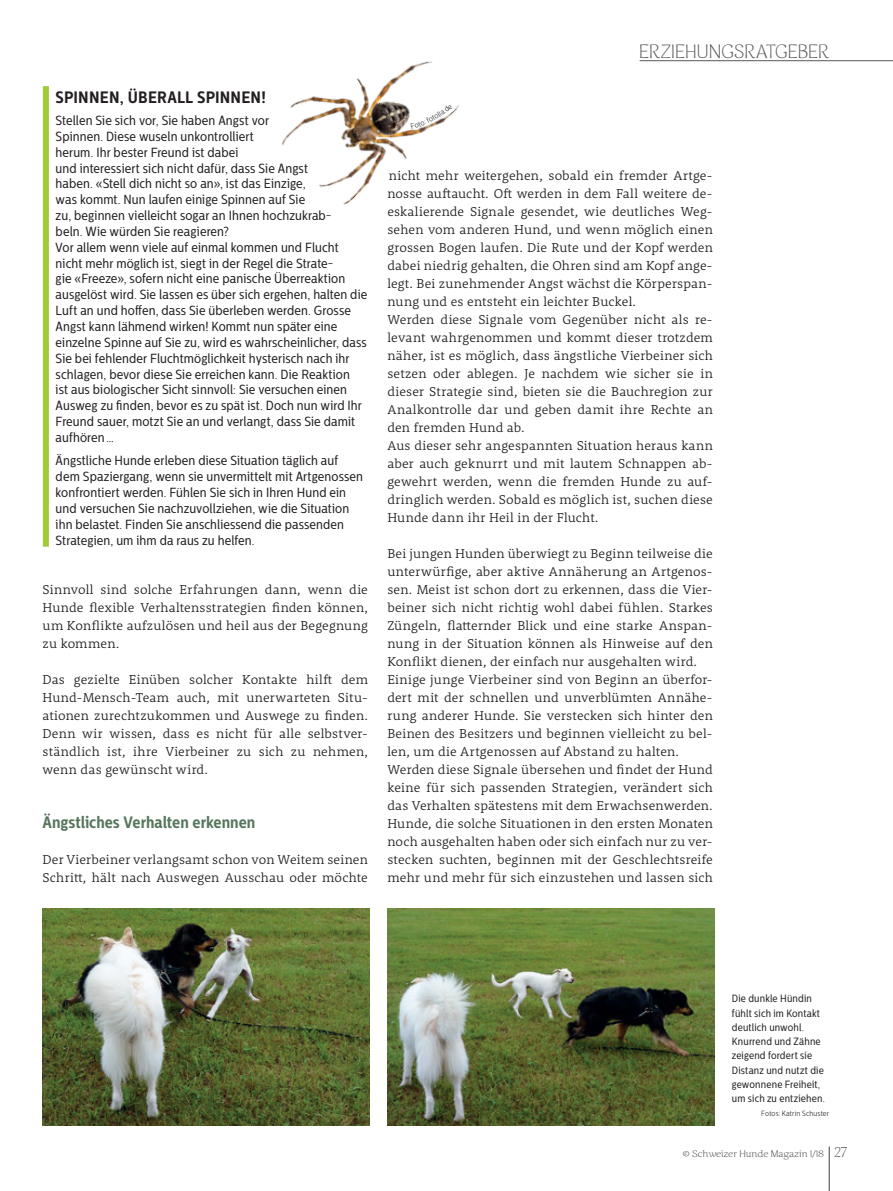
<style>
.page{position:relative;width:893px;height:1191px;background:#fff}
.page>*{position:absolute;margin:0;border:0;box-sizing:border-box;transform-origin:0 0}
.t1{font:200 18px "Caturrita";letter-spacing:.02em;color:#57585a}
.t2{font:700 16.5px "Centrale Sans Cnd";color:#56775d}
.t3{font:700 16.5px "Centrale Sans Cnd";letter-spacing:.01em;color:#231f20}
.t4{font:300 13.2px/18px "Rooney Pro";letter-spacing:.01em;color:#231f20}
.t5{font:13.2px/15.9px "Centrale Sans Cnd";letter-spacing:.005em;color:#231f20}
.t6{font:10.5px/14.2px "Centrale Sans Cnd";letter-spacing:.015em;color:#231f20}
.t7{font:200 9px "Caturrita";letter-spacing:.01em;color:#3e3e3f;scale:1.1 1}
.t8{font:300 7.5px "Centrale Sans Cnd";letter-spacing:.02em;color:#231f20}
.s1{font-size:13.5px}
</style>
<div class="page">
<div style="left:43px;top:86px;width:6px;height:461px;background:#a1cc3a"></div>
<img style="left:43px;top:908px;width:327px;height:217px">
<img style="left:387px;top:908px;width:327px;height:217px">
<img style="left:282px;top:61px;width:177px;height:144px">
<hr style="left:640px;top:60px;width:253px;height:1px;background:#57585a">
<hr style="left:829px;top:1146px;width:1px;height:45px;background:#3e3e3f">
<svg style="left:411px;top:104px;width:42px;height:25px"></svg>
<p class="t3" style="left:56px;top:87px;width:212px">SPINNEN, ÜBERALL SPINNEN!</p>
<p class="t5" style="left:56px;top:113px;width:313px">Stellen Sie sich vor, Sie haben Angst vor<br>Spinnen. Diese wuseln unkontrolliert<br>herum. Ihr bester Freund ist dabei<br>und interessiert sich nicht dafür, dass Sie Angst<br>haben. «Stell dich nicht so an», ist das Einzige,<br>was kommt. Nun laufen einige Spinnen auf Sie<br>zu, beginnen vielleicht sogar an Ihnen hochzukrab-<br>beln. Wie würden Sie reagieren?<br>Vor allem wenn viele auf einmal kommen und Flucht nicht mehr möglich ist, siegt in der Regel die Strate-<br>gie «Freeze», sofern nicht eine panische Überreaktion ausgelöst wird. Sie lassen es über sich ergehen, halten die Luft an und hoffen, dass Sie überleben werden. Grosse Angst kann lähmend wirken! Kommt nun später eine einzelne Spinne auf Sie zu, wird es wahrscheinlicher, dass Sie bei fehlender Fluchtmöglichkeit hysterisch nach ihr schlagen, bevor diese Sie erreichen kann. Die Reaktion<br>ist aus biologischer Sicht sinnvoll: Sie versuchen einen Ausweg zu finden, bevor es zu spät ist. Doch nun wird Ihr Freund sauer, motzt Sie an und verlangt, dass Sie damit aufhören…</p>
<p class="t5" style="left:56px;top:453px;width:309px">Ängstliche Hunde erleben diese Situation täglich auf dem Spaziergang, wenn sie unvermittelt mit Artgenossen konfrontiert werden. Fühlen Sie sich in Ihren Hund ein und versuchen Sie nachzuvollziehen, wie die Situation ihn belastet. Finden Sie anschliessend die passenden Strategien, um ihm da raus zu helfen.</p>
<p class="t4" style="left:43px;top:580px;width:327px;text-align:justify">Sinnvoll sind solche Erfahrungen dann, wenn die Hunde flexible Verhaltensstrategien finden können, um Konflikte aufzulösen und heil aus der Begegnung zu kommen.</p>
<p class="t4" style="left:43px;top:670px;width:327px;text-align:justify">Das gezielte Einüben solcher Kontakte hilft dem Hund-Mensch-Team auch, mit unerwarteten Situ&shy;ationen zurechtzukommen und Auswege zu finden.<br>Denn wir wissen, dass es nicht für alle selbstver&shy;ständlich ist, ihre Vierbeiner zu sich zu nehmen, wenn das gewünscht wird.</p>
<p class="t2" style="left:43px;top:812px;width:214px">Ängstliches Verhalten erkennen</p>
<p class="t4" style="left:43px;top:850px;width:327px">Der Vierbeiner verlangsamt schon von Weitem seinen<br>Schritt, hält nach Auswegen Ausschau oder möchte</p>
<h1 class="t1" style="left:639px;top:41px;width:191px">ERZIEHUNGSRATGEBER</h1>
<p class="t4" style="left:387px;top:166px;width:327px">nicht mehr weitergehen, sobald ein fremder Artge&shy;nosse auftaucht. Oft werden in dem Fall weitere de&shy;eskalierende Signale gesendet, wie deutliches Weg&shy;sehen vom anderen Hund, und wenn möglich einen grossen Bogen laufen. Die Rute und der Kopf werden dabei niedrig gehalten, die Ohren sind am Kopf ange&shy;legt. Bei zunehmender Angst wächst die Körperspan&shy;nung und es entsteht ein leichter Buckel.<br>Werden diese Signale vom Gegenüber nicht als re&shy;levant wahrgenommen und kommt dieser trotzdem näher, ist es möglich, dass ängstliche Vierbeiner sich setzen oder ablegen. Je nachdem wie sicher sie in dieser Strategie sind, bieten sie die Bauchregion zur Analkontrolle dar und geben damit ihre Rechte an den fremden Hund ab.<br>Aus dieser sehr angespannten Situation heraus kann aber auch geknurrt und mit lautem Schnappen ab&shy;gewehrt werden, wenn die fremden Hunde zu auf&shy;dringlich werden. Sobald es möglich ist, suchen diese Hunde dann ihr Heil in der Flucht.</p>
<p class="t4" style="left:387px;top:544px;width:327px">Bei jungen Hunden überwiegt zu Beginn teilweise die unterwürfige, aber aktive Annäherung an Artgenos&shy;sen. Meist ist schon dort zu erkennen, dass die Vier&shy;beiner sich nicht richtig wohl dabei fühlen. Starkes Züngeln, flatternder Blick und eine starke Anspan&shy;nung in der Situation können als Hinweise auf den Konflikt dienen, der einfach nur ausgehalten wird.<br>Einige junge Vierbeiner sind von Beginn an überfor&shy;dert mit der schnellen und unverblümten Annähe&shy;rung anderer Hunde. Sie verstecken sich hinter den Beinen des Besitzers und beginnen vielleicht zu bel&shy;len, um die Artgenossen auf Abstand zu halten.<br>Werden diese Signale übersehen und findet der Hund keine für sich passenden Strategien, verändert sich das Verhalten spätestens mit dem Erwachsenwerden.<br>Hunde, die solche Situationen in den ersten Monaten noch ausgehalten haben oder sich einfach nur zu ver&shy;stecken suchten, beginnen mit der Geschlechtsreife mehr und mehr für sich einzustehen und lassen sich</p>
<p class="t6" style="left:732px;top:991px;width:94px">Die dunkle Hündin fühlt sich im Kontakt deutlich unwohl.<br>Knurrend und Zähne zeigend fordert sie<br>Distanz und nutzt die gewonnene Freiheit, um sich zu entziehen.</p>
<p class="t8" style="left:761px;top:1109px;width:69px">Fotos: Katrin Schuster</p>
<p class="t7" style="left:683px;top:1148px;width:151px">© Schweizer Hunde Magazin 1/18 <span class="s1">27</span></p>
</div>
